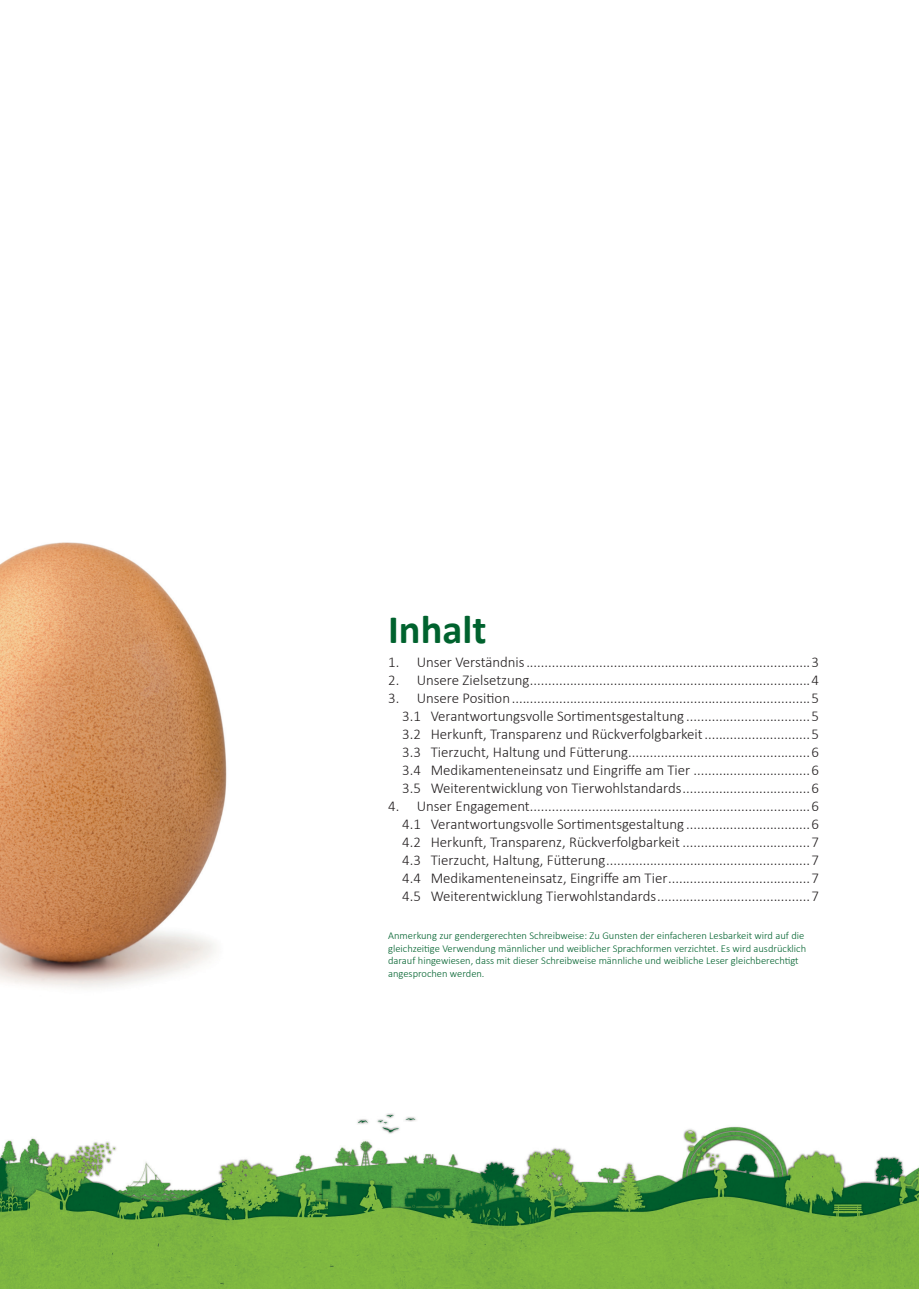
<style>
.page{position:relative;width:919px;height:1289px;background:#fff}
.page>*{position:absolute;margin:0;border:0;box-sizing:border-box;transform-origin:0 0}
.t1{font:700 40.5px "Calibri";color:#00622e}
.t2{font:300 15px/18px "Calibri";color:#231f20;text-align:justify}
.t3{font:300 10.5px/12.6px "Calibri";color:#00622e}
</style>
<div class="page">
<img style="left:0;top:542px;width:227px;height:446px">
<img style="left:0;top:1113px;width:918px;height:175px">
<svg style="left:846px;top:1227px;width:6px;height:10px"></svg>
<h1 class="t1" style="left:388px;top:601px;width:100px">Inhalt</h1>
<p class="t2" style="left:388px;top:652px;width:432px">1. Unser Verständnis ..............................................................................3</p>
<p class="t2" style="left:388px;top:670px;width:432px">2. Unsere Zielsetzung .............................................................................4</p>
<p class="t2" style="left:402px;top:688px;width:418px;text-indent:-14px">3. Unsere Position ..................................................................................5<br>3.1 Verantwortungsvolle Sortimentsgestaltung ..................................5<br>3.2 Herkunft, Transparenz und Rückverfolgbarkeit .............................5<br>3.3 Tierzucht, Haltung und Fütterung ..................................................6<br>3.4 Medikamenteneinsatz und Eingriffe am Tier ................................6<br>3.5 Weiterentwicklung von Tierwohlstandards ...................................6</p>
<p class="t2" style="left:402px;top:796px;width:418px;text-indent:-14px">4. Unser Engagement .............................................................................6<br>4.1 Verantwortungsvolle Sortimentsgestaltung ..................................6<br>4.2 Herkunft, Transparenz, Rückverfolgbarkeit ...................................7<br>4.3 Tierzucht, Haltung, Fütterung ........................................................7<br>4.4 Medikamenteneinsatz, Eingriffe am Tier .......................................7<br>4.5 Weiterentwicklung Tierwohlstandards ..........................................7</p>
<p class="t3" style="left:388px;top:929px;width:419px">Anmerkung zur gendergerechten Schreibweise: Zu Gunsten der einfacheren Lesbarkeit wird auf die gleichzeitige Verwendung männlicher und weiblicher Sprachformen verzichtet. Es wird ausdrücklich darauf hingewiesen, dass mit dieser Schreibweise männliche und weibliche Leser gleichberechtigt angesprochen werden.</p>
</div>
